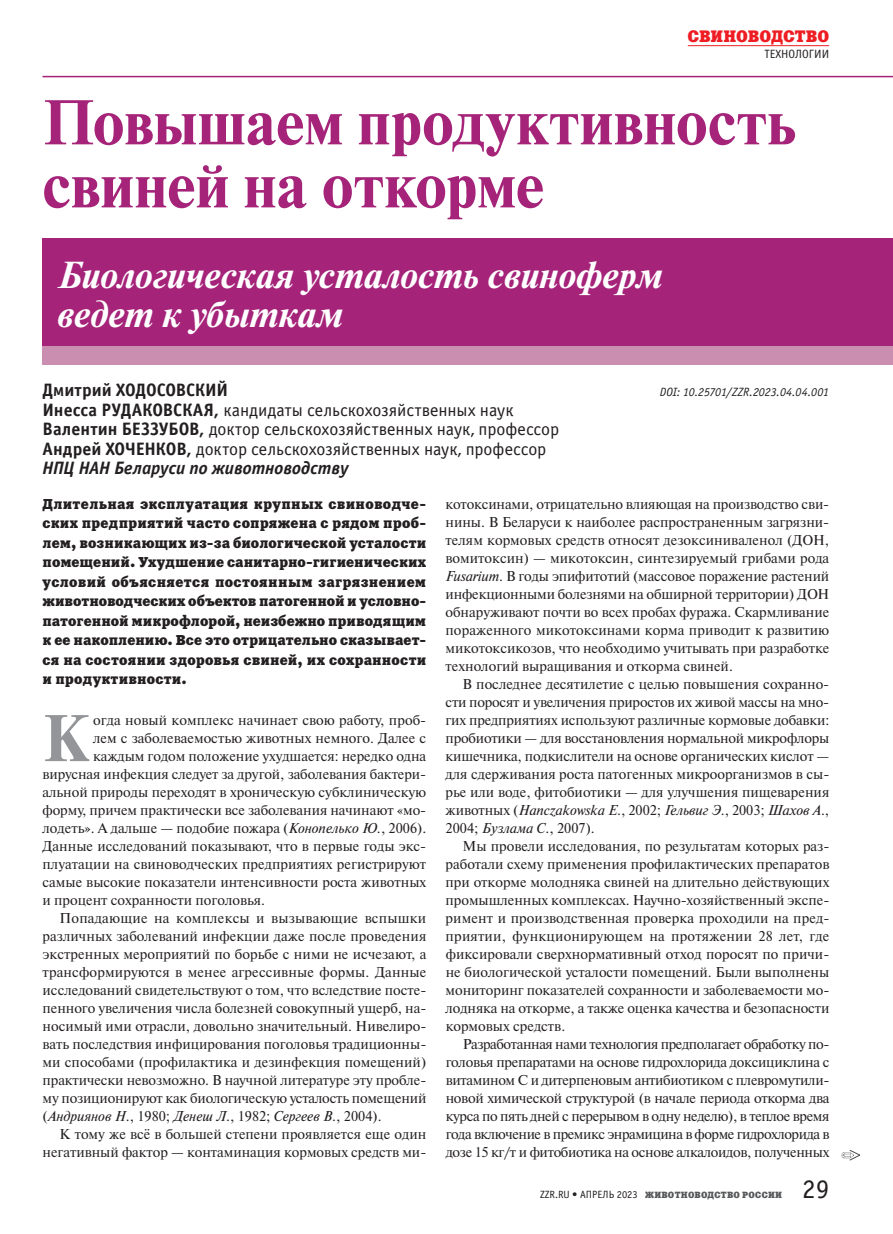
<style>
.page{position:relative;width:893px;height:1234px;background:#fff}
.page>*{position:absolute;margin:0;border:0;box-sizing:border-box;transform-origin:0 0}
.t1{font:700 65.7px "Newton C";color:#939598}
.t2{font:700 63px/63px "Newton C";letter-spacing:.005em;color:#a5247a}
.t3{font:italic 700 37.5px/39px "Newton C";color:#fff}
.t4{font:27px "Officina Sans C";color:#231f20}
.t5{font:18px/19.5px "Officina Sans C";letter-spacing:-.005em;color:#231f20}
.t6{font:16.5px "Xenia C";letter-spacing:.005em;color:#ee1d23}
.t7{font:14.25px/18px "Newton C";color:#231f20;text-align:justify}
.t8{font:14.25px/19.5px "Xenia C";letter-spacing:.01em;color:#231f20;text-align:justify}
.t9{font:italic 14.25px "Newton C";color:#231f20}
.t10{font:italic 12px "Officina Sans C";letter-spacing:-.005em;color:#231f20}
.t11{font:12px "Officina Sans C";color:#231f20}
.t12{font:9px "Xenia C";letter-spacing:.025em;color:#57585a}
.s1{font-weight:700}
.s2{font-weight:700;font-style:italic}
.s3{font-style:italic}
.s4{font-style:normal}
.s5{font-family:"Officina Sans C";font-size:10.5px;color:#231f20}
</style>
<div class="page">
<hr style="left:688px;top:45px;width:141px;height:1px;background:#ee1d23">
<div style="left:43px;top:239px;width:850px;height:108px;background:#a5247a"></div>
<div style="left:43px;top:347px;width:850px;height:18px;background:#c98eb0"></div>
<svg style="left:842px;top:1150px;width:18px;height:10px"></svg>
<hr style="left:43px;top:76px;width:850px;height:1px;background:#a5247a">
<p class="t6" style="left:688px;top:26px;width:143px">СВИНОВОДСТВО</p>
<p class="t11" style="left:764px;top:48px;width:66px">ТЕХНОЛОГИИ</p>
<h2 class="t2" style="left:43px;top:91px;width:755px">Повышаем продуктивность свиней на откорме</h2>
<h3 class="t3" style="left:58px;top:256px;width:607px">Биологическая усталость свиноферм ведет к убыткам</h3>
<p class="t5" style="left:43px;top:380px;width:518px"><span class="s1">Дмитрий ХОДОСОВСКИЙ<br>Инесса РУДАКОВСКАЯ,</span> кандидаты сельскохозяйственных наук <span class="s1">Валентин БЕЗЗУБОВ,</span> доктор сельскохозяйственных наук, профессор <span class="s1">Андрей ХОЧЕНКОВ,</span> доктор сельскохозяйственных наук, профессор <span class="s2">НПЦ НАН Беларуси по животноводству</span></p>
<p class="t10" style="left:660px;top:385px;width:171px">DOI: 10.25701/ZZR.2023.04.04.001</p>
<p class="t8" style="left:43px;top:494px;width:385px">Длительная эксплуатация крупных свиноводче&shy;ских предприятий часто сопряжена с рядом проб&shy;лем, возникающих из‑за биологической усталости помещений. Ухудшение санитарно-гигиенических условий объясняется постоянным загрязнением животноводческих объектов патогенной и условно&shy;патогенной микрофлорой, неизбежно приводящим к ее накоплению. Все это отрицательно сказывает&shy;ся на состоянии здоровья свиней, их сохранности и продуктивности.</p>
<h1 class="t1" style="left:43px;top:701px;width:48px">К</h1>
<p class="t7" style="left:93px;top:711px;width:335px">огда новый комплекс начинает свою работу, проб-</p>
<p class="t7" style="left:93px;top:729px;width:335px">лем с заболеваемостью животных немного. Далее с</p>
<p class="t7" style="left:93px;top:747px;width:335px">каждым годом положение ухудшается: нередко одна</p>
<p class="t7" style="left:42px;top:765px;width:385px">вирусная инфекция следует за другой, заболевания бактери-</p>
<p class="t7" style="left:42px;top:783px;width:385px">альной природы переходят в хроническую субклиническую</p>
<p class="t7" style="left:42px;top:801px;width:385px">форму, причем практически все заболевания начинают «мо-</p>
<p class="t7" style="left:43px;top:819px;width:385px">лодеть». А дальше — подобие пожара (<span class="s3">Конопелько Ю.</span>, 2006).</p>
<p class="t7" style="left:43px;top:837px;width:385px">Данные исследований показывают, что в первые годы экс-</p>
<p class="t7" style="left:43px;top:855px;width:385px">плуатации на свиноводческих предприятиях регистрируют</p>
<p class="t7" style="left:43px;top:873px;width:385px">самые высокие показатели интенсивности роста животных</p>
<p class="t7" style="left:43px;top:891px;width:224px">и процент сохранности поголовья.</p>
<p class="t7" style="left:60px;top:909px;width:368px">Попадающие на комплексы и вызывающие вспышки</p>
<p class="t7" style="left:43px;top:927px;width:385px">различных заболеваний инфекции даже после проведения</p>
<p class="t7" style="left:43px;top:945px;width:385px">экстренных мероприятий по борьбе с ними не исчезают, а</p>
<p class="t7" style="left:43px;top:963px;width:385px">трансформируются в менее агрессивные формы. Данные</p>
<p class="t7" style="left:43px;top:981px;width:385px">исследований свидетельствуют о том, что вследствие посте-</p>
<p class="t7" style="left:43px;top:999px;width:385px">пенного увеличения числа болезней совокупный ущерб, на-</p>
<p class="t7" style="left:43px;top:1017px;width:385px">носимый ими отрасли, довольно значительный. Нивелиро-</p>
<p class="t7" style="left:43px;top:1035px;width:385px">вать последствия инфицирования поголовья традиционны-</p>
<p class="t7" style="left:43px;top:1053px;width:385px">ми способами (профилактика и дезинфекция помещений)</p>
<p class="t7" style="left:43px;top:1071px;width:385px">практически невозможно. В научной литературе эту пробле-</p>
<p class="t7" style="left:43px;top:1089px;width:385px">му позиционируют как биологическую усталость помещений</p>
<p class="t9" style="left:43px;top:1108px;width:341px"><span class="s4">(</span>Андриянов Н<span class="s4">., 1980;</span> Денеш Л<span class="s4">., 1982;</span> Сергеев В<span class="s4">., 2004).</span></p>
<p class="t7" style="left:60px;top:1125px;width:368px">К тому же всё в большей степени проявляется еще один</p>
<p class="t7" style="left:43px;top:1143px;width:385px">негативный фактор — контаминация кормовых средств ми-</p>
<p class="t7" style="left:445px;top:495px;width:385px">котоксинами, отрицательно влияющая на производство сви&shy;нины. В Беларуси к наиболее распространенным загрязни&shy;телям кормовых средств относят дезоксиниваленол (ДОН, вомитоксин) — микотоксин, синтезируемый грибами рода <span class="s3">Fusarium</span>. В годы эпифитотий (массовое поражение растений инфекционными болезнями на обширной территории) ДОН обнаруживают почти во всех пробах фуража. Скармливание пораженного микотоксинами корма приводит к развитию микотоксикозов, что необходимо учитывать при разработке технологий выращивания и откорма свиней.</p>
<p class="t7" style="left:446px;top:675px;width:385px;text-indent:17px">В последнее десятилетие с целью повышения сохранно&shy;сти поросят и увеличения приростов их живой массы на мно&shy;гих предприятиях используют различные кормовые добавки: пробиотики — для восстановления нормальной микрофлоры кишечника, подкислители на основе органических кислот — для сдерживания роста патогенных микроорганизмов в сы&shy;рье или воде, фитобиотики — для улучшения пищеварения животных (<span class="s3">Hanczakowska E</span>., 2002; <span class="s3">Гельвиг Э</span>., 2003; <span class="s3">Шахов А</span>., 2004; <span class="s3">Бузлама С</span>., 2007).</p>
<p class="t7" style="left:446px;top:837px;width:385px;text-indent:17px">Мы провели исследования, по результатам которых раз&shy;работали схему применения профилактических препаратов при откорме молодняка свиней на длительно действующих промышленных комплексах. Научно-хозяйственный экспе&shy;римент и производственная проверка проходили на пред&shy;приятии, функционирующем на протяжении 28 лет, где фиксировали сверхнормативный отход поросят по причи&shy;не биологической усталости помещений. Были выполнены мониторинг показателей сохранности и заболеваемости мо&shy;лодняка на откорме, а также оценка качества и безопасности кормовых средств.</p>
<p class="t7" style="left:446px;top:1035px;width:385px;text-indent:17px">Разработанная нами технология предполагает обработку по&shy;головья препаратами на основе гидрохлорида доксициклина с витамином С и дитерпеновым антибиотиком с плевромутили&shy;новой химической структурой (в начале периода откорма два курса по пять дней с перерывом в одну неделю), в теплое время года включение в премикс энрамицина в форме гидрохлорида в дозе 15 кг/т и фитобиотика на основе алкалоидов, полученных</p>
<p class="t12" style="left:540px;top:1188px;width:243px"><span class="s5">ZZR.RU • АПРЕЛЬ 2023</span> ЖИВОТНОВОДСТВО РОССИИ</p>
<h3 class="t4" style="left:802px;top:1174px;width:28px">29</h3>
</div>
